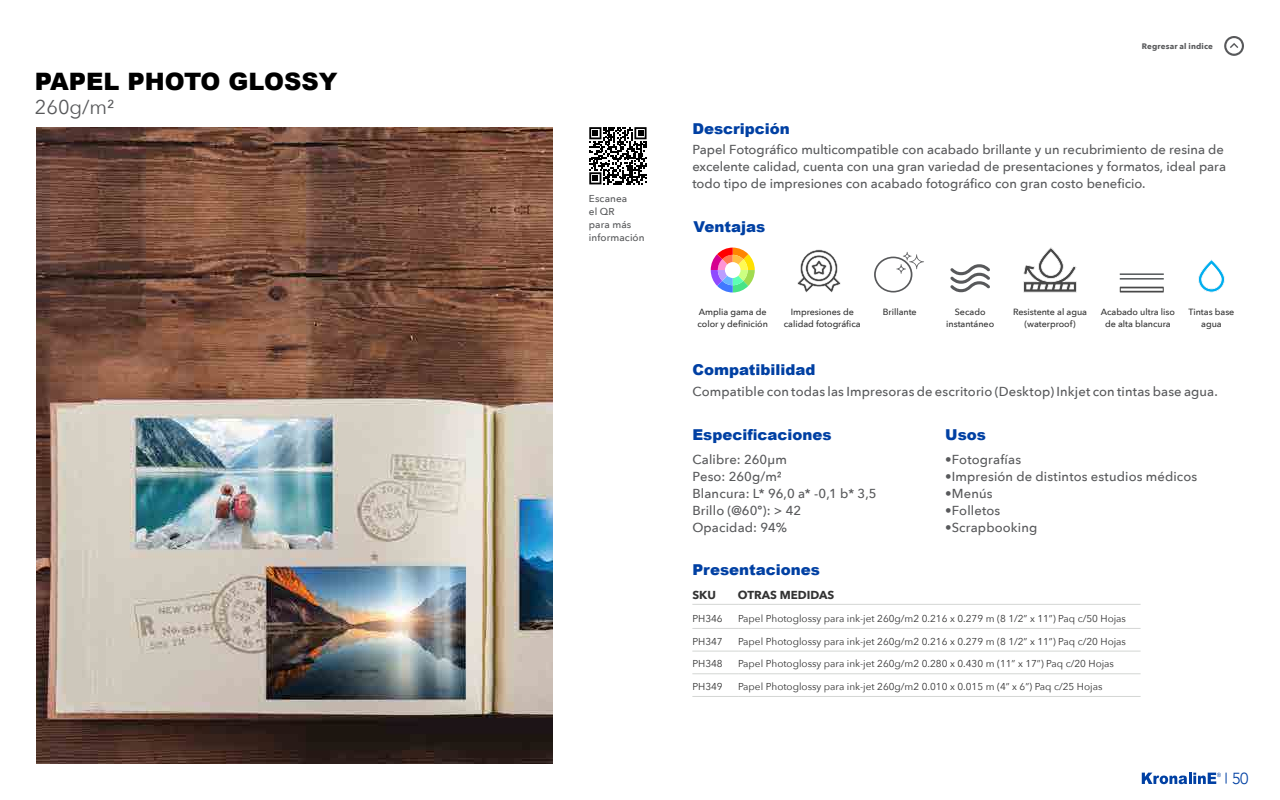
<style>
.page{position:relative;width:1280px;height:800px;background:#fff}
.page>*{position:absolute;margin:0;border:0;box-sizing:border-box;transform-origin:0 0}
.t1{font:900 24px "Arial";color:#000}
.t2{font:20px "Avenir Next";color:#58595b}
.t3{font:300 16px "Avenir";color:#0040a3}
.t4{font:900 15px "Arial";color:#0040a3}
.t5{font:500 13px/17px "Avenir Next";letter-spacing:.005em;color:#58595b}
.t6{font:700 11.5px "Avenir Next";color:#333}
.t7{font:10px "Avenir Next";color:#333}
.t8{font:500 10px/13px "Avenir Next";letter-spacing:.005em;color:#58595b}
.t9{font:500 9px/12px "Avenir Next";letter-spacing:-.005em;color:#333;text-align:center}
.t10{font:700 8px "Avenir Next";letter-spacing:.02em;color:#58595b}
</style>
<div class="page">
<img style="left:36px;top:127px;width:517px;height:637px">
<hr style="left:692px;top:628px;width:46px;height:1px;background:#d4d6d4">
<hr style="left:738px;top:628px;width:403px;height:1px;background:#d4d6d4">
<hr style="left:692px;top:651px;width:46px;height:1px;background:#d4d6d4">
<hr style="left:738px;top:651px;width:403px;height:1px;background:#d4d6d4">
<hr style="left:692px;top:674px;width:46px;height:1px;background:#d4d6d4">
<hr style="left:738px;top:674px;width:403px;height:1px;background:#d4d6d4">
<hr style="left:692px;top:696px;width:46px;height:1px;background:#d4d6d4">
<hr style="left:738px;top:696px;width:403px;height:1px;background:#d4d6d4">
<hr style="left:692px;top:604px;width:46px;height:1px;background:#d4d6d4">
<hr style="left:738px;top:604px;width:403px;height:1px;background:#d4d6d4">
<svg style="left:797px;top:249px;width:44px;height:44px"></svg>
<svg style="left:950px;top:264px;width:40px;height:28px"></svg>
<svg style="left:711px;top:248px;width:44px;height:45px"></svg>
<svg style="left:1023px;top:247px;width:54px;height:46px"></svg>
<svg style="left:1198px;top:259px;width:27px;height:34px"></svg>
<svg style="left:1120px;top:287px;width:44px;height:6px"></svg>
<hr style="left:1120px;top:273px;width:44px;height:2px;background:#44484a">
<hr style="left:1120px;top:278px;width:44px;height:2px;background:#44484a">
<svg style="left:874px;top:252px;width:50px;height:41px"></svg>
<svg style="left:1224px;top:36px;width:20px;height:20px"></svg>
<svg style="left:1142px;top:773px;width:85px;height:11px"></svg>
<svg style="left:589px;top:127px;width:58px;height:57px"></svg>
<h1 class="t1" style="left:35px;top:64px;width:304px">PAPEL PHOTO GLOSSY</h1>
<h2 class="t2" style="left:35px;top:90px;width:81px">260g/m²</h2>
<p class="t8" style="left:589px;top:192px;width:57px">Escanea<br>el QR<br>para más información</p>
<p class="t4" style="left:692px;top:118px;width:99px">Descripción</p>
<p class="t10" style="left:1142px;top:40px;width:73px">Regresar al indice</p>
<p class="t5" style="left:692px;top:141px;width:535px">Papel Fotográfico multicompatible con acabado brillante y un recubrimiento de resina de excelente calidad, cuenta con una gran variedad de presentaciones y formatos, ideal para todo tipo de impresiones con acabado fotográfico con gran costo beneficio.</p>
<p class="t4" style="left:694px;top:216px;width:73px">Ventajas</p>
<p class="t9" style="left:698px;top:305px;width:72px;text-align:left">Amplia gama de color y definición</p>
<p class="t9" style="left:1013px;top:305px;width:76px">Resistente al agua (waterproof)</p>
<p class="t9" style="left:1188px;top:305px;width:47px">Tintas base agua</p>
<p class="t9" style="left:784px;top:305px;width:78px">Impresiones de calidad fotográfica</p>
<p class="t9" style="left:946px;top:305px;width:49px">Secado instantáneo</p>
<p class="t9" style="left:883px;top:305px;width:35px">Brillante</p>
<p class="t9" style="left:1101px;top:305px;width:75px">Acabado ultra liso de alta blancura</p>
<p class="t4" style="left:692px;top:359px;width:125px">Compatibilidad</p>
<p class="t5" style="left:692px;top:383px;width:527px">Compatible con todas las Impresoras de escritorio (Desktop) Inkjet con tintas base agua.</p>
<p class="t4" style="left:692px;top:424px;width:141px">Especificaciones</p>
<p class="t4" style="left:945px;top:424px;width:42px">Usos</p>
<p class="t5" style="left:692px;top:450px;width:186px">Calibre: 260μm<br>Peso: 260g/m²<br>Blancura: L* 96,0 a* -0,1 b* 3,5<br>Brillo (@60º): &gt; 42<br>Opacidad: 94%</p>
<p class="t4" style="left:692px;top:559px;width:129px">Presentaciones</p>
<p class="t5" style="left:945px;top:450px;width:77px">•Fotografías</p>
<p class="t5" style="left:945px;top:467px;width:254px">•Impresión de distintos estudios médicos</p>
<p class="t5" style="left:945px;top:484px;width:49px">•Menús</p>
<p class="t5" style="left:945px;top:501px;width:57px">•Folletos</p>
<p class="t5" style="left:945px;top:518px;width:94px">•Scrapbooking</p>
<p class="t6" style="left:692px;top:585px;width:25px">SKU</p>
<p class="t6" style="left:738px;top:585px;width:98px">OTRAS MEDIDAS</p>
<p class="t7" style="left:692px;top:610px;width:32px">PH346</p>
<p class="t7" style="left:738px;top:610px;width:390px">Papel Photoglossy para ink-jet 260g/m2 0.216 x 0.279 m (8 1/2” x 11”) Paq c/50 Hojas</p>
<p class="t7" style="left:692px;top:633px;width:32px">PH347</p>
<p class="t7" style="left:738px;top:633px;width:390px">Papel Photoglossy para ink-jet 260g/m2 0.216 x 0.279 m (8 1/2” x 11”) Paq c/20 Hojas</p>
<p class="t7" style="left:692px;top:656px;width:32px">PH348</p>
<p class="t7" style="left:738px;top:656px;width:378px">Papel Photoglossy para ink-jet 260g/m2 0.280 x 0.430 m (11” x 17”) Paq c/20 Hojas</p>
<p class="t7" style="left:692px;top:678px;width:32px">PH349</p>
<p class="t7" style="left:738px;top:678px;width:366px">Papel Photoglossy para ink-jet 260g/m2 0.010 x 0.015 m (4” x 6”) Paq c/25 Hojas</p>
<p class="t3" style="left:1232px;top:769px;width:18px">50</p>
</div>
